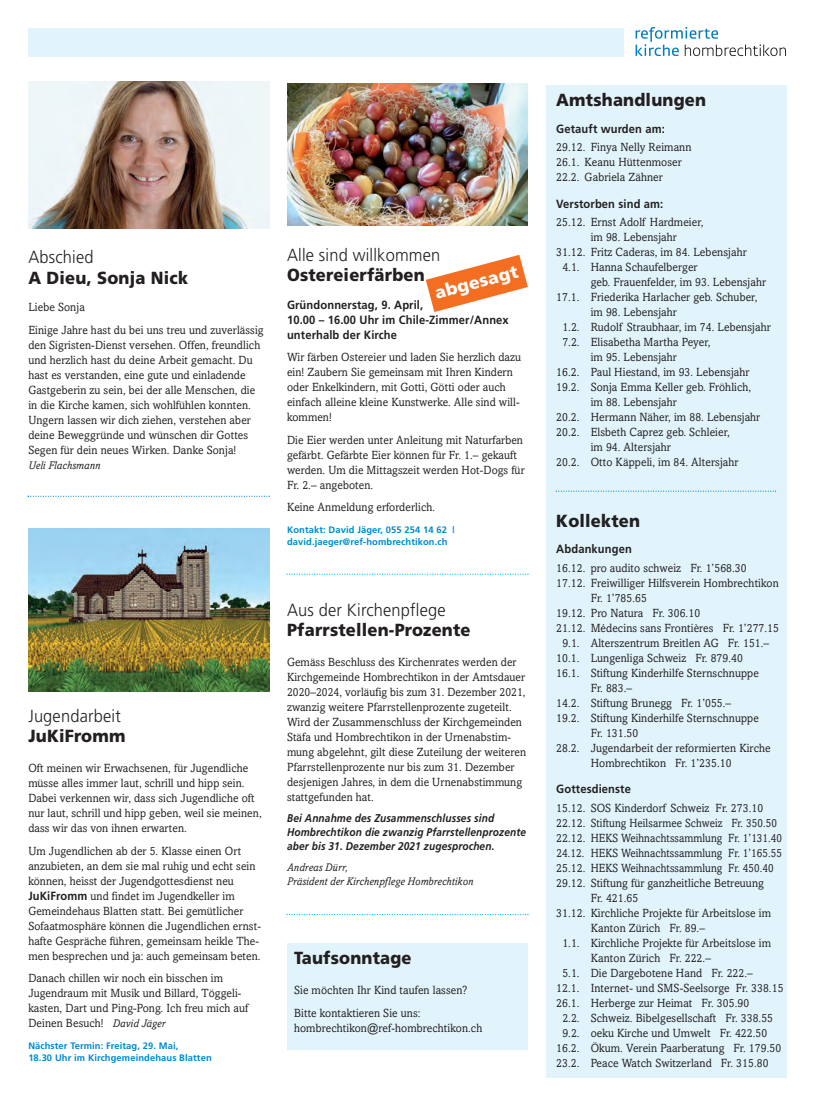
<style>
.page{position:relative;width:815px;height:1106px;background:#fff}
.page>*{position:absolute;margin:0;border:0;box-sizing:border-box;transform-origin:0 0}
.t1{font:900 17.5px "Frutiger";letter-spacing:.01em;color:#231f20;scale:.94 1}
.t2{font:300 17.5px "Frutiger";letter-spacing:.01em;color:#231f20;scale:.94 1}
.t3{font:900 17.5px "Frutiger";color:#fff}
.t4{font:11.88px/15px "Amasis";letter-spacing:.01em;color:#231f20;scale:.94 1}
.t5{font:700 11.88px/15px "Frutiger";letter-spacing:.01em;color:#231f20;scale:.94 1}
.t6{font:11.88px "Amasis";letter-spacing:.01em;color:#231f20;scale:.9 1}
.t7{font:italic 700 11.25px/13.8px "Frutiger";letter-spacing:.01em;color:#231f20;scale:.9 1}
.t8{font:italic 11.25px/13.8px "Amasis";letter-spacing:.01em;color:#231f20;scale:.94 1}
.t9{font:700 9.38px/11.9px "Frutiger";letter-spacing:.01em;color:#0089cf}
.s1{font-family:"Frutiger";font-weight:700}
.s2{font-style:italic;font-size:11.25px}
</style>
<div class="page">
<svg style="left:286px;top:573px;width:243px;height:2px"></svg>
<svg style="left:286px;top:914px;width:243px;height:1px"></svg>
<svg style="left:636px;top:27px;width:150px;height:29px"></svg>
<div style="left:28px;top:28px;width:596px;height:29px;background:#e1f4fc"></div>
<svg style="left:28px;top:495px;width:242px;height:2px"></svg>
<div style="left:287px;top:943px;width:241px;height:106px;background:#e1f4fc"></div>
<div style="left:546px;top:85px;width:241px;height:992px;background:#e1f4fc"></div>
<svg style="left:556px;top:490px;width:220px;height:2px"></svg>
<img style="left:287px;top:84px;width:241px;height:142px">
<img style="left:28px;top:81px;width:241px;height:148px">
<img style="left:28px;top:528px;width:241px;height:163px">
<svg style="left:426px;top:255px;width:102px;height:57px"></svg>
<h1 class="t2" style="left:28px;top:250px;width:71px">Abschied</h1>
<h1 class="t1" style="left:28px;top:270px;width:171px">A Dieu, Sonja Nick</h1>
<p class="t4" style="left:28px;top:297px;width:252px;line-height:22.5px">Liebe Sonja<br>Einige Jahre hast du bei uns treu und zuverlässig</p>
<p class="t4" style="left:28px;top:338px;width:248px">den Sigristen-Dienst versehen. Offen, freundlich und herzlich hast du deine Arbeit gemacht. Du hast es verstanden, eine gute und einladende Gastgeberin zu sein, bei der alle Menschen, die in die Kirche kamen, sich wohlfühlen konnten.<br>Ungern lassen wir dich ziehen, verstehen aber deine Beweggründe und wünschen dir Gottes Segen für dein neues Wirken. Danke Sonja!</p>
<p class="t8" style="left:28px;top:459px;width:78px">Ueli Flachsmann</p>
<h1 class="t2" style="left:28px;top:709px;width:100px">Jugendarbeit</h1>
<h1 class="t1" style="left:28px;top:729px;width:105px">JuKiFromm</h1>
<p class="t4" style="left:28px;top:761px;width:250px">Oft meinen wir Erwachsenen, für Jugendliche müsse alles immer laut, schrill und hipp sein.<br>Dabei verkennen wir, dass sich Jugendliche oft nur laut, schrill und hipp geben, weil sie meinen, dass wir das von ihnen erwarten.</p>
<p class="t4" style="left:28px;top:844px;width:249px">Um Jugendlichen ab der 5. Klasse einen Ort anzubieten, an dem sie mal ruhig und echt sein können, heisst der Jugendgottesdienst neu <span class="s1">JuKiFromm</span> und findet im Jugendkeller im Gemeindehaus Blatten statt. Bei gemütlicher Sofaatmosphäre können die Jugendlichen ernst&shy;hafte Gespräche führen, gemeinsam heikle The&shy;men besprechen und ja: auch gemeinsam beten.</p>
<p class="t4" style="left:28px;top:971px;width:235px">Danach chillen wir noch ein bisschen im Jugendraum mit Musik und Billard, Töggeli&shy;kasten, Dart und Ping-Pong. Ich freu mich auf Deinen Besuch! <span class="s2">David Jäger</span></p>
<p class="t9" style="left:28px;top:1040px;width:185px">Nächster Termin: Freitag, 29. Mai,<br>18.30 Uhr im Kirchgemeindehaus Blatten</p>
<h1 class="t2" style="left:287px;top:248px;width:165px">Alle sind willkommen</h1>
<h1 class="t1" style="left:287px;top:268px;width:148px">Ostereierfärben</h1>
<p class="t5" style="left:287px;top:298px;width:237px">Gründonnerstag, 9. April,<br>10.00 – 16.00 Uhr im Chile-Zimmer/Annex unterhalb der Kirche</p>
<p class="t4" style="left:287px;top:351px;width:250px">Wir färben Ostereier und laden Sie herzlich dazu ein! Zaubern Sie gemeinsam mit Ihren Kindern oder Enkelkindern, mit Gotti, Götti oder auch einfach alleine kleine Kunstwerke. Alle sind will&shy;kommen!</p>
<p class="t4" style="left:287px;top:433px;width:254px">Die Eier werden unter Anleitung mit Naturfarben gefärbt. Gefärbte Eier können für Fr. 1.– gekauft werden. Um die Mittagszeit werden Hot-Dogs für Fr. 2.– angeboten.</p>
<p class="t4" style="left:287px;top:501px;width:159px">Keine Anmeldung erforderlich.</p>
<p class="t9" style="left:287px;top:525px;width:169px">Kontakt: David Jäger, 055 254 14 62 | david.jaeger@ref-hombrechtikon.ch</p>
<h1 class="t3" style="left:434px;top:286px;width:87px;rotate:-15deg">abgesagt</h1>
<h1 class="t2" style="left:287px;top:602px;width:170px">Aus der Kirchenpflege</h1>
<h1 class="t1" style="left:287px;top:622px;width:197px">Pfarrstellen-Prozente</h1>
<p class="t4" style="left:287px;top:655px;width:256px">Gemäss Beschluss des Kirchenrates werden der Kirchgemeinde Hombrechtikon in der Amtsdauer 2020–2024, vorläufig bis zum 31. Dezember 2021, zwanzig weitere Pfarrstellenprozente zugeteilt.<br>Wird der Zusammenschluss der Kirchgemeinden Stäfa und Hombrechtikon in der Urnenabstim&shy;mung abgelehnt, gilt diese Zuteilung der weiteren Pfarrstellenprozente nur bis zum 31. Dezember desjenigen Jahres, in dem die Urnenabstimmung stattgefunden hat.</p>
<p class="t7" style="left:287px;top:812px;width:267px">Bei Annahme des Zusammenschlusses sind<br>Hombrechtikon die zwanzig Pfarrstellenprozente aber bis 31. Dezember 2021 zugesprochen.</p>
<p class="t8" style="left:287px;top:861px;width:200px">Andreas Dürr,<br>Präsident der Kirchenpflege Hombrechtikon</p>
<h1 class="t1" style="left:294px;top:951px;width:127px">Taufsonntage</h1>
<p class="t4" style="left:294px;top:980px;width:186px;line-height:22.5px">Sie möchten Ihr Kind taufen lassen?<br>Bitte kontaktieren Sie uns:</p>
<p class="t4" style="left:294px;top:1021px;width:202px">hombrechtikon@ref-hombrechtikon.ch</p>
<h1 class="t1" style="left:556px;top:93px;width:161px">Amtshandlungen</h1>
<p class="t5" style="left:556px;top:122px;width:117px">Getauft wurden am:</p>
<p class="t4" style="left:556px;top:141px;width:145px">29.12. Finya Nelly Reimann<br>26.1. Keanu Hüttenmoser<br>22.2. Gabriela Zähner</p>
<p class="t5" style="left:556px;top:197px;width:115px">Verstorben sind am:</p>
<p class="t4" style="left:556px;top:216px;width:158px">25.12. Ernst Adolf Hardmeier,</p>
<p class="t4" style="left:591px;top:231px;width:93px">im 98. Lebensjahr</p>
<p class="t4" style="left:556px;top:246px;width:204px">31.12. Fritz Caderas, im 84. Lebensjahr</p>
<p class="t4" style="left:562px;top:261px;width:145px">4.1. Hanna Schaufelberger</p>
<p class="t4" style="left:591px;top:276px;width:188px">geb. Frauenfelder, im 93. Lebensjahr</p>
<p class="t4" style="left:556px;top:291px;width:215px">17.1. Friederika Harlacher geb. Schuber,</p>
<p class="t4" style="left:591px;top:306px;width:93px">im 98. Lebensjahr</p>
<p class="t4" style="left:562px;top:321px;width:223px">1.2. Rudolf Straubhaar, im 74. Lebensjahr</p>
<p class="t4" style="left:562px;top:336px;width:159px">7.2. Elisabetha Martha Peyer,</p>
<p class="t4" style="left:591px;top:351px;width:93px">im 95. Lebensjahr</p>
<p class="t4" style="left:556px;top:366px;width:207px">16.2. Paul Hiestand, im 93. Lebensjahr</p>
<p class="t4" style="left:556px;top:381px;width:209px">19.2. Sonja Emma Keller geb. Fröhlich,</p>
<p class="t4" style="left:591px;top:396px;width:93px">im 88. Lebensjahr</p>
<p class="t4" style="left:556px;top:411px;width:218px">20.2. Hermann Näher, im 88. Lebensjahr</p>
<p class="t4" style="left:556px;top:426px;width:186px">20.2. Elsbeth Caprez geb. Schleier,</p>
<p class="t4" style="left:591px;top:441px;width:87px">im 94. Altersjahr</p>
<p class="t4" style="left:556px;top:456px;width:195px">20.2. Otto Käppeli, im 84. Altersjahr</p>
<h1 class="t1" style="left:556px;top:513px;width:91px">Kollekten</h1>
<p class="t5" style="left:556px;top:542px;width:82px">Abdankungen</p>
<p class="t4" style="left:556px;top:561px;width:204px">16.12. pro audito schweiz Fr. 1’568.30</p>
<p class="t4" style="left:556px;top:576px;width:238px">17.12. Freiwilliger Hilfsverein Hombrechtikon</p>
<p class="t4" style="left:591px;top:591px;width:61px">Fr. 1’785.65</p>
<p class="t4" style="left:556px;top:606px;width:154px">19.12. Pro Natura Fr. 306.10</p>
<p class="t4" style="left:556px;top:621px;width:238px">21.12. Médecins sans Frontières Fr. 1’277.15</p>
<p class="t4" style="left:562px;top:636px;width:222px">9.1. Alterszentrum Breitlen AG Fr. 151.–</p>
<p class="t4" style="left:556px;top:651px;width:200px">10.1. Lungenliga Schweiz Fr. 879.40</p>
<p class="t4" style="left:556px;top:666px;width:217px">16.1. Stiftung Kinderhilfe Sternschnuppe</p>
<p class="t4" style="left:591px;top:681px;width:46px">Fr. 883.–</p>
<p class="t4" style="left:556px;top:696px;width:188px">14.2. Stiftung Brunegg Fr. 1’055.–</p>
<p class="t4" style="left:556px;top:711px;width:217px">19.2. Stiftung Kinderhilfe Sternschnuppe</p>
<p class="t4" style="left:591px;top:726px;width:52px">Fr. 131.50</p>
<p class="t4" style="left:556px;top:741px;width:229px">28.2. Jugendarbeit der reformierten Kirche</p>
<p class="t4" style="left:591px;top:756px;width:151px">Hombrechtikon Fr. 1’235.10</p>
<p class="t5" style="left:556px;top:782px;width:81px">Gottesdienste</p>
<p class="t4" style="left:556px;top:801px;width:222px">15.12. SOS Kinderdorf Schweiz Fr. 273.10</p>
<p class="t4" style="left:556px;top:816px;width:236px">22.12. Stiftung Heilsarmee Schweiz Fr. 350.50</p>
<p class="t4" style="left:556px;top:831px;width:242px">22.12. HEKS Weihnachtssammlung Fr. 1’131.40</p>
<p class="t6" style="left:556px;top:848px;width:252px">24.12. HEKS Weihnachtssammlung Fr. 1’165.55</p>
<p class="t4" style="left:556px;top:861px;width:233px">25.12. HEKS Weihnachtssammlung Fr. 450.40</p>
<p class="t4" style="left:556px;top:876px;width:222px">29.12. Stiftung für ganzheitliche Betreuung</p>
<p class="t4" style="left:591px;top:891px;width:52px">Fr. 421.65</p>
<p class="t4" style="left:556px;top:906px;width:230px">31.12. Kirchliche Projekte für Arbeitslose im</p>
<p class="t4" style="left:591px;top:921px;width:123px">Kanton Zürich Fr. 89.–</p>
<p class="t4" style="left:562px;top:936px;width:224px">1.1. Kirchliche Projekte für Arbeitslose im</p>
<p class="t4" style="left:591px;top:951px;width:129px">Kanton Zürich Fr. 222.–</p>
<p class="t4" style="left:562px;top:966px;width:204px">5.1. Die Dargebotene Hand Fr. 222.–</p>
<p class="t4" style="left:556px;top:981px;width:243px">12.1. Internet- und SMS-Seelsorge Fr. 338.15</p>
<p class="t4" style="left:556px;top:996px;width:207px">26.1. Herberge zur Heimat Fr. 305.90</p>
<p class="t4" style="left:562px;top:1011px;width:226px">2.2. Schweiz. Bibelgesellschaft Fr. 338.55</p>
<p class="t4" style="left:562px;top:1026px;width:220px">9.2. oeku Kirche und Umwelt Fr. 422.50</p>
<p class="t4" style="left:556px;top:1041px;width:241px">16.2. Ökum. Verein Paarberatung Fr. 179.50</p>
<p class="t4" style="left:556px;top:1056px;width:227px">23.2. Peace Watch Switzerland Fr. 315.80</p>
</div>
